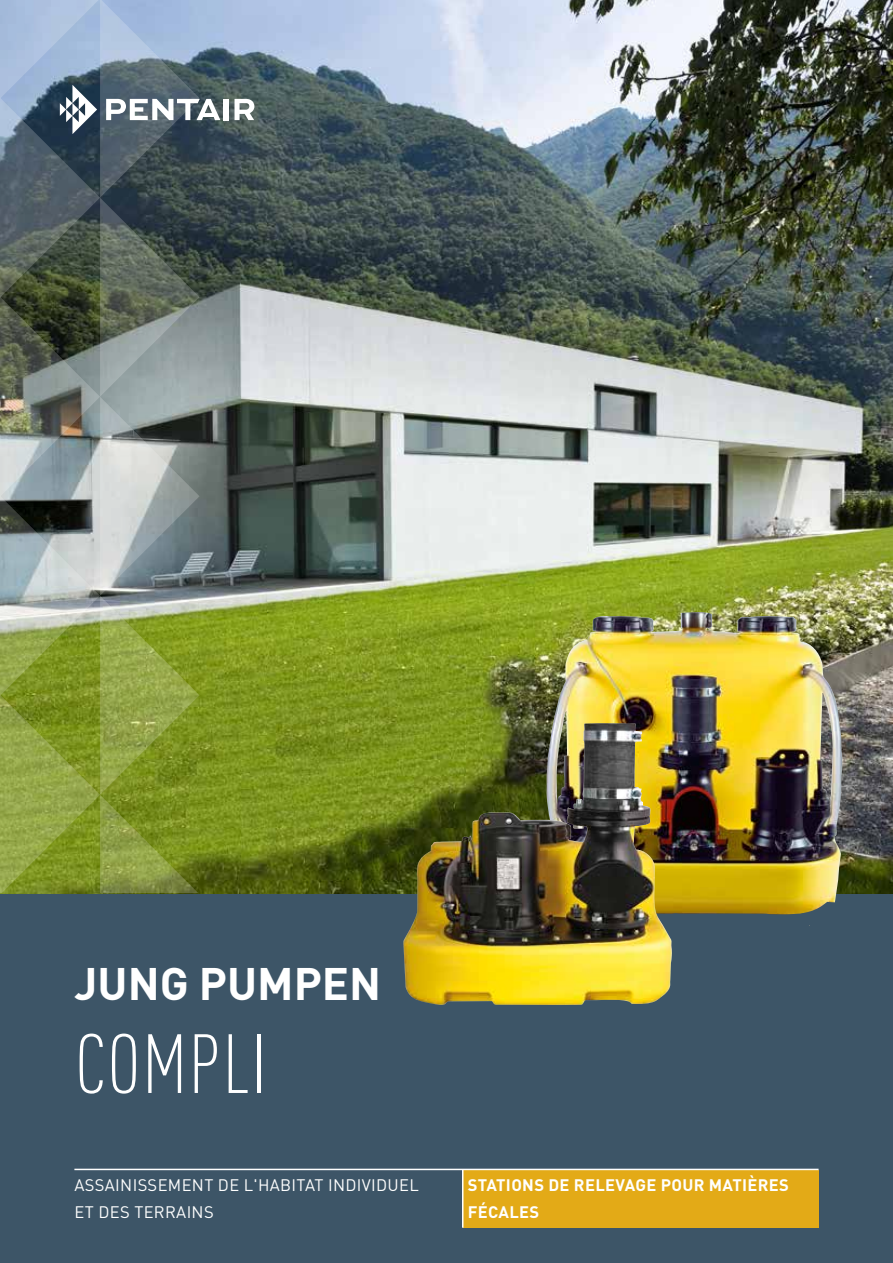
<style>
.page{position:relative;width:893px;height:1263px;background:#fff}
.page>*{position:absolute;margin:0;border:0;box-sizing:border-box;transform-origin:0 0}
.t1{font:300 condensed 82.5px "DIN Pro";letter-spacing:.02em;color:#fff}
.t2{font:700 45px "DIN Pro";color:#fff}
.t3{font:16.5px/27px "DIN Pro";letter-spacing:.02em;color:#fff}
.t4{font:700 16.5px/27px "DIN Pro";letter-spacing:.02em;color:#fff}
</style>
<div class="page">
<div style="left:0;top:893px;width:893px;height:370px;background:#3d5567"></div>
<img style="left:198px;top:0;width:695px;height:893px">
<img style="left:545px;top:612px;width:298px;height:302px">
<img style="left:403px;top:723px;width:269px;height:282px">
<svg style="left:1px;top:198px;width:199px;height:99px;background:#4b564f"></svg>
<svg style="left:1px;top:297px;width:199px;height:199px;background:#828b85"></svg>
<svg style="left:1px;top:496px;width:199px;height:299px;background:#93a079"></svg>
<svg style="left:1px;top:695px;width:197px;height:198px;background:#859834"></svg>
<div style="left:463px;top:1170px;width:356px;height:58px;background:#e3aa17"></div>
<hr style="left:462px;top:1169px;width:1px;height:59px;background:#fff">
<hr style="left:74px;top:1169px;width:745px;height:1px;background:#fff">
<svg style="left:1px;top:0;width:219px;height:198px;background:#6f8294"></svg>
<div style="left:224px;top:99px;width:5px;height:21px;background:#fff"></div>
<svg style="left:235px;top:99px;width:19px;height:21px"></svg>
<h2 class="t2" style="left:75px;top:946px;width:308px">JUNG PUMPEN</h2>
<h1 class="t1" style="left:75px;top:1006px;width:193px">COMPLI</h1>
<p class="t3" style="left:74px;top:1170px;width:346px">ASSAINISSEMENT DE L'HABITAT INDIVIDUEL<br>ET DES TERRAINS</p>
<p class="t4" style="left:468px;top:1170px;width:323px">STATIONS DE RELEVAGE POUR MATIÈRES<br>FÉCALES</p>
</div>
